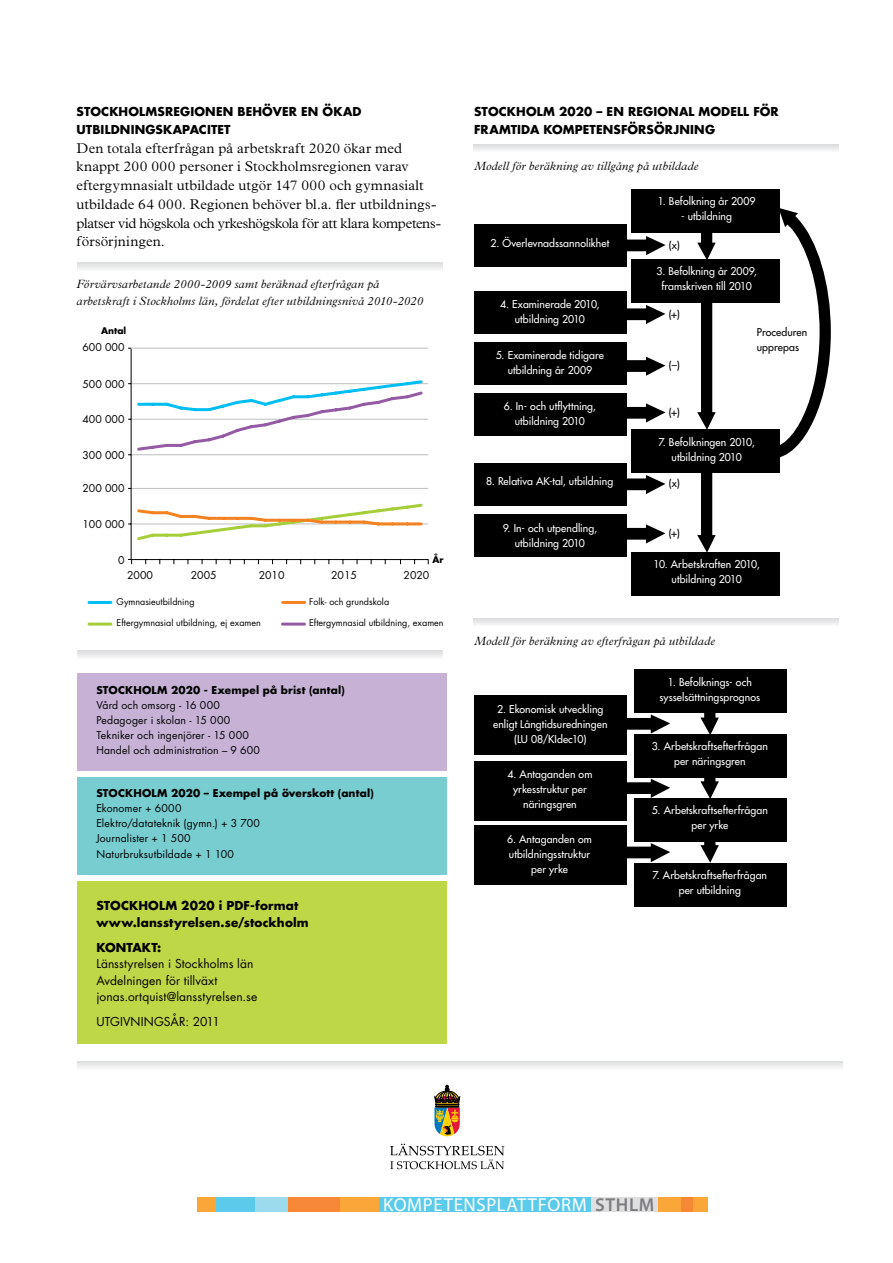
<style>
.page{position:relative;width:893px;height:1263px;background:#fff}
.page>*{position:absolute;margin:0;border:0;box-sizing:border-box;transform-origin:0 0}
.t1{font:18.75px "Myriad Pro";letter-spacing:.035em;color:#fff}
.t2{font:300 14.25px/18.8px "Plantin";letter-spacing:.005em;color:#000}
.t3{font:italic 300 12px/16.5px "Plantin";letter-spacing:.015em;color:#000}
.t4{font:700 12px/18px "Futura";letter-spacing:.015em;color:#000}
.t5{font:12px/16.5px "Futura";letter-spacing:.01em;color:#000}
.t6{font:10.5px/15px "Futura";letter-spacing:.005em;color:#fff;text-align:center}
.t7{font:10.5px/15px "Futura";color:#000}
.t8{font:700 10.5px "Futura";letter-spacing:.015em;color:#000}
.t9{font:10.5px/15px "Futura";letter-spacing:.01em;color:#000}
.t10{font:9px "Futura";color:#000}
.t11{font:700 9px "Futura";color:#000}
.s1{font-weight:600;color:#7b7d81}
</style>
<div class="page">
<hr style="left:89px;top:601px;width:22px;height:3px;background:#00bdf2">
<hr style="left:283px;top:601px;width:22px;height:3px;background:#f58220">
<hr style="left:89px;top:623px;width:22px;height:3px;background:#a6ce39">
<hr style="left:282px;top:623px;width:22px;height:3px;background:#955aa4">
<hr style="left:132px;top:524px;width:296px;height:1px;background:#bcbec0">
<hr style="left:132px;top:488px;width:296px;height:1px;background:#bcbec0">
<hr style="left:132px;top:454px;width:296px;height:1px;background:#bcbec0">
<hr style="left:132px;top:419px;width:296px;height:1px;background:#bcbec0">
<hr style="left:132px;top:383px;width:296px;height:1px;background:#bcbec0">
<hr style="left:132px;top:348px;width:296px;height:1px;background:#bcbec0">
<hr style="left:131px;top:349px;width:1px;height:210px;background:#000">
<hr style="left:131px;top:559px;width:297px;height:1px;background:#000">
<svg style="left:128px;top:502px;width:297px;height:40px"></svg>
<svg style="left:128px;top:378px;width:297px;height:77px"></svg>
<svg style="left:697px;top:233px;width:19px;height:26px"></svg>
<svg style="left:697px;top:473px;width:19px;height:79px"></svg>
<svg style="left:697px;top:302px;width:19px;height:128px"></svg>
<div style="left:474px;top:224px;width:152px;height:43px;background:#000"></div>
<div style="left:474px;top:292px;width:152px;height:42px;background:#000"></div>
<div style="left:474px;top:343px;width:152px;height:42px;background:#000"></div>
<div style="left:474px;top:394px;width:152px;height:42px;background:#000"></div>
<div style="left:474px;top:463px;width:152px;height:42px;background:#000"></div>
<div style="left:474px;top:514px;width:152px;height:42px;background:#000"></div>
<div style="left:631px;top:189px;width:149px;height:44px;background:#000"></div>
<div style="left:631px;top:259px;width:149px;height:43px;background:#000"></div>
<div style="left:631px;top:430px;width:149px;height:43px;background:#000"></div>
<div style="left:631px;top:552px;width:149px;height:43px;background:#000"></div>
<svg style="left:626px;top:236px;width:39px;height:19px"></svg>
<svg style="left:626px;top:305px;width:39px;height:19px"></svg>
<svg style="left:626px;top:357px;width:39px;height:19px"></svg>
<svg style="left:626px;top:403px;width:39px;height:20px"></svg>
<svg style="left:626px;top:475px;width:39px;height:19px"></svg>
<svg style="left:626px;top:524px;width:39px;height:19px"></svg>
<svg style="left:759px;top:208px;width:72px;height:250px"></svg>
<svg style="left:700px;top:713px;width:19px;height:21px"></svg>
<svg style="left:700px;top:777px;width:19px;height:21px"></svg>
<svg style="left:700px;top:842px;width:19px;height:21px"></svg>
<div style="left:474px;top:696px;width:152px;height:59px;background:#000"></div>
<div style="left:474px;top:761px;width:152px;height:59px;background:#000"></div>
<div style="left:474px;top:825px;width:152px;height:60px;background:#000"></div>
<div style="left:634px;top:670px;width:153px;height:43px;background:#000"></div>
<div style="left:634px;top:734px;width:153px;height:43px;background:#000"></div>
<div style="left:634px;top:798px;width:153px;height:44px;background:#000"></div>
<div style="left:634px;top:863px;width:153px;height:43px;background:#000"></div>
<svg style="left:626px;top:714px;width:44px;height:20px"></svg>
<svg style="left:626px;top:779px;width:44px;height:19px"></svg>
<svg style="left:626px;top:843px;width:44px;height:19px"></svg>
<div style="left:77px;top:881px;width:369px;height:162px;background:#bed747"></div>
<div style="left:77px;top:673px;width:369px;height:97px;background:#c7b2d6"></div>
<div style="left:77px;top:777px;width:369px;height:97px;background:#78cdd1"></div>
<svg style="left:434px;top:1085px;width:26px;height:51px"></svg>
<svg style="left:390px;top:1144px;width:114px;height:25px"></svg>
<div style="left:591px;top:1197px;width:67px;height:15px;background:#dfdfe0"></div>
<div style="left:379px;top:1197px;width:212px;height:15px;background:#5bcaeb"></div>
<div style="left:658px;top:1197px;width:50px;height:15px;background:#faa639"></div>
<div style="left:681px;top:1197px;width:12px;height:15px;background:#f68838"></div>
<div style="left:337px;top:1197px;width:42px;height:15px;background:#faa639"></div>
<div style="left:198px;top:1197px;width:34px;height:15px;background:#faa639"></div>
<div style="left:216px;top:1197px;width:41px;height:15px;background:#5bcaeb"></div>
<div style="left:255px;top:1197px;width:48px;height:15px;background:#9cdbee"></div>
<div style="left:288px;top:1197px;width:52px;height:15px;background:#f68838"></div>
<div style="left:78px;top:263px;width:365px;height:8px;background:#ebecec"></div>
<div style="left:473px;top:145px;width:366px;height:7px;background:#ececed"></div>
<div style="left:473px;top:619px;width:366px;height:7px;background:#ebebec"></div>
<div style="left:78px;top:651px;width:365px;height:8px;background:#ebecec"></div>
<div style="left:78px;top:1061px;width:765px;height:8px;background:#eaebeb"></div>
<p class="t4" style="left:77px;top:102px;width:287px">STOCKHOLMSREGIONEN BEHÖVER EN ÖKAD<br>UTBILDNINGSKAPACITET</p>
<p class="t2" style="left:77px;top:139px;width:366px">Den totala efterfrågan på arbetskraft 2020 ökar med knappt 200 000 personer i Stockholmsregionen varav eftergymnasialt utbildade utgör 147 000 och gymnasialt utbildade 64 000. Regionen behöver bl.a. fler utbildnings&shy;platser vid högskola och yrkeshögskola för att klara kompetens&shy;försörjningen.</p>
<p class="t3" style="left:77px;top:276px;width:348px">Förvärvsarbetande 2000-2009 samt beräknad efterfrågan på arbetskraft i Stockholms län, fördelat efter utbildningsnivå 2010-2020</p>
<p class="t11" style="left:101px;top:324px;width:27px">ANTAL</p>
<p class="t7" style="left:83px;top:340px;width:44px">600 000</p>
<p class="t7" style="left:83px;top:376px;width:44px">500 000</p>
<p class="t7" style="left:83px;top:412px;width:44px">400 000</p>
<p class="t7" style="left:83px;top:448px;width:44px">300 000</p>
<p class="t7" style="left:83px;top:480px;width:44px">200 000</p>
<p class="t7" style="left:83px;top:517px;width:44px">100 000</p>
<p class="t11" style="left:432px;top:554px;width:13px">ÅR</p>
<p class="t7" style="left:118px;top:552px;width:8px">0</p>
<p class="t10" style="left:117px;top:596px;width:79px">Gymnasieutbildning</p>
<p class="t10" style="left:309px;top:596px;width:82px">Folk- och grundskola</p>
<p class="t10" style="left:117px;top:617px;width:146px">Eftergymnasial utbildning, ej examen</p>
<p class="t10" style="left:309px;top:617px;width:136px">Eftergymnasial utbildning, examen</p>
<p class="t7" style="left:127px;top:567px;width:27px">2000</p>
<p class="t7" style="left:191px;top:567px;width:27px">2005</p>
<p class="t7" style="left:259px;top:567px;width:27px">2010</p>
<p class="t7" style="left:331px;top:567px;width:27px">2015</p>
<p class="t7" style="left:404px;top:567px;width:27px">2020</p>
<p class="t8" style="left:96px;top:682px;width:9px">STOCKHOLM</p>
<p class="t8" style="left:171px;top:682px;width:175px">2020 - EXEMPEL PÅ BRIST (ANTAL)</p>
<p class="t7" style="left:96px;top:697px;width:165px">Vård och omsorg - 16 000<br>Pedagoger i skolan - 15 000<br>Tekniker och ingenjörer - 15 000<br>Handel och administration – 9 600</p>
<p class="t8" style="left:96px;top:785px;width:9px">STOCKHOLM</p>
<p class="t8" style="left:171px;top:785px;width:204px">2020 – EXEMPEL PÅ ÖVERSKOTT (ANTAL)</p>
<p class="t7" style="left:96px;top:800px;width:165px">Ekonomer + 6000<br>Elektro/datateknik (gymn.) + 3 700<br>Journalister + 1 500</p>
<p class="t7" style="left:96px;top:846px;width:139px">Naturbruksutbildade + 1 100</p>
<p class="t4" style="left:96px;top:897px;width:214px;line-height:16.5px;text-indent:154px">-FORMAT<br>WWW.LANSSTYRELSEN.SE/STOCKHOLM</p>
<p class="t4" style="left:96px;top:938px;width:10px">KONTAKT</p>
<p class="t4" style="left:157px;top:938px;width:6px">:</p>
<p class="t5" style="left:96px;top:956px;width:162px">Länsstyrelsen i Stockholms län<br>Avdelningen för tillväxt jonas.ortquist@lansstyrelsen.se</p>
<p class="t5" style="left:96px;top:1014px;width:125px">Utgivningsår: 2011</p>
<p class="t4" style="left:96px;top:896px;width:10px">STOCKHOLM</p>
<p class="t4" style="left:181px;top:896px;width:54px">2020 I PDF</p>
<p class="t4" style="left:474px;top:102px;width:306px">STOCKHOLM 2020 – EN REGIONAL MODELL FÖR<br>FRAMTIDA KOMPETENSFÖRSÖRJNING</p>
<p class="t3" style="left:474px;top:158px;width:226px">Modell för beräkning av tillgång på utbildade</p>
<p class="t6" style="left:491px;top:236px;width:120px">2. Överlevnadssannolikhet</p>
<p class="t6" style="left:500px;top:297px;width:101px">4. Examinerade 2010, utbildning 2010</p>
<p class="t6" style="left:496px;top:348px;width:110px">5. Examinerade tidigare utbildning år 2009</p>
<p class="t6" style="left:504px;top:399px;width:93px">6. In- och utflyttning, utbildning 2010</p>
<p class="t6" style="left:486px;top:474px;width:129px">8. Relativa AK-tal, utbildning</p>
<p class="t6" style="left:503px;top:520px;width:96px">9. In- och utpendling, utbildning 2010</p>
<p class="t6" style="left:658px;top:194px;width:99px">1. Befolkning år 2009</p>
<p class="t6" style="left:681px;top:209px;width:52px">- utbildning</p>
<p class="t9" style="left:669px;top:237px;width:13px">(x)</p>
<p class="t6" style="left:657px;top:264px;width:102px">3. Befolkning år 2009, framskriven till 2010</p>
<p class="t9" style="left:669px;top:306px;width:13px">(+)</p>
<p class="t9" style="left:669px;top:358px;width:12px">(–)</p>
<p class="t9" style="left:669px;top:404px;width:13px">(+)</p>
<p class="t9" style="left:757px;top:325px;width:52px">Proceduren upprepas</p>
<p class="t6" style="left:658px;top:434px;width:98px">7. Befolkningen 2010, utbildning 2010</p>
<p class="t9" style="left:669px;top:476px;width:13px">(x)</p>
<p class="t9" style="left:669px;top:525px;width:13px">(+)</p>
<p class="t6" style="left:654px;top:556px;width:108px">10. Arbetskraften 2010, utbildning 2010</p>
<p class="t3" style="left:474px;top:633px;width:242px">Modell för beräkning av efterfrågan på utbildade</p>
<p class="t6" style="left:493px;top:701px;width:116px">2. Ekonomisk utveckling enligt Långtidsuredningen (LU 08/KIdec10)</p>
<p class="t6" style="left:508px;top:767px;width:86px">4. Antaganden om yrkesstruktur per näringsgren</p>
<p class="t6" style="left:507px;top:831px;width:86px">6. Antaganden om utbildningsstruktur per yrke</p>
<p class="t6" style="left:659px;top:674px;width:102px">1. Befolknings- och sysselsättningsprognos</p>
<p class="t6" style="left:652px;top:738px;width:118px">3. Arbetskraftsefterfrågan per näringsgren</p>
<p class="t6" style="left:652px;top:803px;width:118px">5. Arbetskraftsefterfrågan per yrke</p>
<p class="t6" style="left:652px;top:867px;width:116px">7. Arbetskraftsefterfrågan per utbildning</p>
<h1 class="t1" style="left:383px;top:1193px;width:273px">KOMPETENSPLATTFORM <span class="s1">STHLM</span></h1>
</div>
